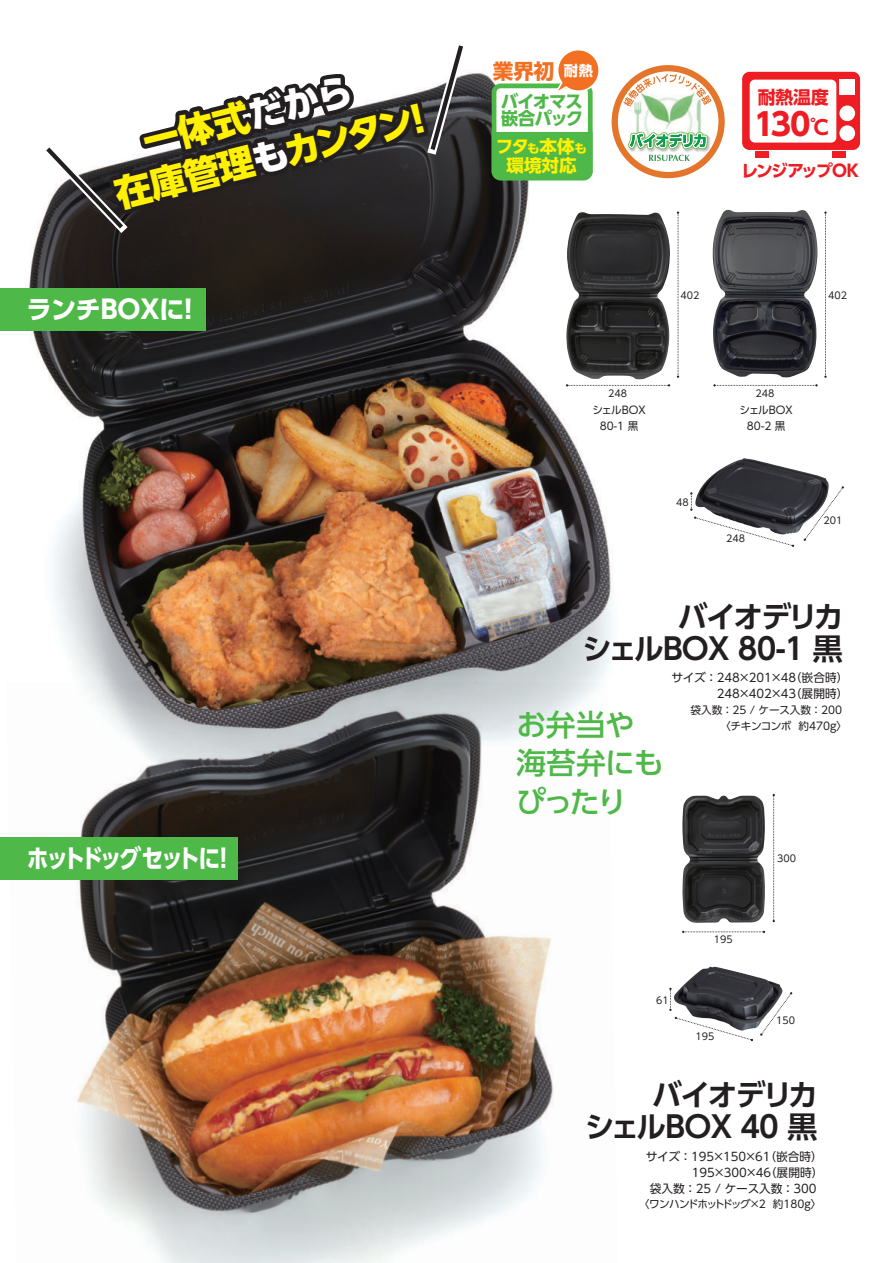
<style>
.page{position:relative;width:893px;height:1263px;background:#fff}
.page>*{position:absolute;margin:0;border:0;box-sizing:border-box;transform-origin:0 0}
.t1{font:800 36.15px/44.2px "UD Shin Go Pro";color:#fff101}
.t2{font:700 30.9px "UD Shin Go Pro";color:#ee1d23}
.t3{font:700 29.7px/31.8px "UD Shin Go Pro De";letter-spacing:-.06em;color:#231f20;text-align:right}
.t4{font:500 29.7px/38.2px "UD Shin Go Pro";letter-spacing:-.02em;color:#4eb848}
.t5{font:700 25.5px "UD Shin Go Pro";letter-spacing:-.105em;color:#fff;scale:.86 1}
.t6{font:700 25.5px "UD Shin Go Pro";letter-spacing:-.01em;color:#fff}
.t7{font:700 20.55px "UD Shin Go Pro";color:#f36f21}
.t8{font:700 17.85px "UD Shin Go Pro";color:#ee1d23}
.t9{font:700 17.55px/17.5px "UD Shin Go Pro";letter-spacing:-.075em;color:#4eb848}
.t10{font:700 17.55px/19.8px "UD Shin Go Pro";color:#fff101;text-align:center}
.t11{font:700 16.65px "UD Shin Go Pro";letter-spacing:-.09em;color:#ee1d23}
.t12{font:11.7px/15.9px "UD Shin Go Pro";color:#231f20;text-align:right}
.t13{font:10.65px/15.9px "UD Shin Go Pro";letter-spacing:-.01em;color:#231f20;text-align:center}
.t14{font:10.65px "UD Shin Go Pro";letter-spacing:-.085em;color:#231f20}
.t15{font:9.6px "UD Shin Go Pro";color:#231f20}
.s1{color:#fff}
.s2{font-size:14.25px;color:#fff}
.s3{font-size:12.3px}
.s4{font-size:19.8px}
</style>
<div class="page">
<img style="left:0;top:69px;width:698px;height:613px">
<img style="left:76px;top:682px;width:524px;height:581px">
<img style="left:566px;top:212px;width:104px;height:167px">
<img style="left:712px;top:210px;width:106px;height:167px">
<img style="left:695px;top:458px;width:134px;height:75px">
<img style="left:682px;top:795px;width:83px;height:128px">
<img style="left:674px;top:967px;width:109px;height:62px">
<img style="left:0;top:667px;width:1px;height:596px">
<div style="left:1px;top:288px;width:205px;height:42px;background:#4eb848"></div>
<div style="left:1px;top:837px;width:237px;height:43px;background:#4eb848"></div>
<svg style="left:36px;top:45px;width:436px;height:194px"></svg>
<div style="left:612px;top:65px;width:113px;height:113px;background:#e4762b;border-radius:50%"></div>
<img style="left:618px;top:71px;width:100px;height:101px;border-radius:50px">
<svg style="left:623px;top:65px;width:89px;height:96px"></svg>
<div style="left:742px;top:72px;width:118px;height:78px;background:#ee1d23;border-radius:7px"></div>
<div style="left:750px;top:80px;width:86px;height:63px;background:#fff;border-radius:5px"></div>
<div style="left:839px;top:125px;width:16px;height:16px;background:#fff;border-radius:50%"></div>
<div style="left:839px;top:105px;width:16px;height:16px;background:#fff;border-radius:50%"></div>
<div style="left:839px;top:80px;width:16px;height:15px;background:#fff"></div>
<div style="left:755px;top:151px;width:14px;height:6px;background:#ee1d23"></div>
<div style="left:832px;top:151px;width:14px;height:6px;background:#ee1d23"></div>
<svg style="left:566px;top:384px;width:104px;height:2px"></svg>
<svg style="left:677px;top:211px;width:2px;height:167px"></svg>
<svg style="left:713px;top:384px;width:105px;height:2px"></svg>
<svg style="left:824px;top:211px;width:3px;height:167px"></svg>
<svg style="left:690px;top:492px;width:104px;height:55px"></svg>
<svg style="left:803px;top:486px;width:41px;height:55px"></svg>
<svg style="left:492px;top:50px;width:108px;height:130px"></svg>
<svg style="left:682px;top:931px;width:83px;height:2px"></svg>
<svg style="left:773px;top:794px;width:2px;height:128px"></svg>
<svg style="left:669px;top:988px;width:3px;height:23px"></svg>
<svg style="left:675px;top:1017px;width:78px;height:24px"></svg>
<svg style="left:760px;top:992px;width:32px;height:44px"></svg>
<h1 class="t1" style="left:100px;top:129px;width:331px;text-indent:39px;rotate:-14deg">一体式<span class="s1">だから<br></span>在庫管理<span class="s1">も</span>カンタン！</h1>
<h3 class="t6" style="left:27px;top:288px;width:176px">ランチBOXに！</h3>
<h3 class="t5" style="left:27px;top:838px;width:243px">ホットドッグセットに！</h3>
<h3 class="t7" style="left:493px;top:54px;width:102px">業界初 <span class="s2">耐熱</span></h3>
<h3 class="t9" style="left:501px;top:92px;width:84px">バイオマス嵌合パック</h3>
<h3 class="t10" style="left:496px;top:136px;width:92px">フタ<span class="s3">も</span>本体<span class="s3">も</span>環境対応</h3>
<p class="t15" style="left:608px;top:385px;width:20px">248</p>
<h3 class="t8" style="left:758px;top:83px;width:72px">耐熱温度</h3>
<h2 class="t2" style="left:754px;top:99px;width:78px">130<span class="s4">℃</span></h2>
<h3 class="t11" style="left:741px;top:157px;width:119px">レンジアップOK</h3>
<p class="t15" style="left:681px;top:287px;width:20px">402</p>
<p class="t15" style="left:756px;top:385px;width:20px">248</p>
<p class="t15" style="left:828px;top:287px;width:20px">402</p>
<p class="t13" style="left:592px;top:401px;width:55px">シェルBOX<br>80-1 黒</p>
<p class="t13" style="left:739px;top:401px;width:55px">シェルBOX<br>80-2 黒</p>
<p class="t15" style="left:676px;top:494px;width:14px">48</p>
<p class="t15" style="left:726px;top:531px;width:20px">248</p>
<p class="t15" style="left:824px;top:513px;width:20px">201</p>
<h3 class="t3" style="left:582px;top:600px;width:263px">バイオデリカ<br>シェルBOX 80-1 黒</h3>
<h3 class="t4" style="left:516px;top:705px;width:149px">お弁当や海苔弁にもぴったり</h3>
<p class="t12" style="left:671px;top:670px;width:178px">サイズ ：248×201×48（嵌合時）<br>248×402×43（展開時）</p>
<p class="t13" style="left:720px;top:702px;width:129px;text-align:left;text-indent:-29px">袋入数 ：25 / ケース入数 ：200〈チキンコンボ 約470g〉</p>
<p class="t15" style="left:777px;top:850px;width:20px">300</p>
<p class="t15" style="left:714px;top:932px;width:20px">195</p>
<p class="t15" style="left:656px;top:993px;width:14px">61</p>
<p class="t15" style="left:695px;top:1029px;width:20px">195</p>
<p class="t15" style="left:776px;top:1013px;width:20px">150</p>
<h3 class="t3" style="left:585px;top:1078px;width:235px">バイオデリカ<br>シェルBOX 40 黒</h3>
<p class="t12" style="left:646px;top:1148px;width:178px">サイズ ：195×150×61（嵌合時）</p>
<p class="t12" style="left:692px;top:1164px;width:133px">195×300×46（展開時）</p>
<p class="t12" style="left:650px;top:1180px;width:168px">袋入数 ：25 / ケース入数 ：300</p>
<p class="t14" style="left:639px;top:1196px;width:184px">〈ワンハンドホットドッグ×2 約180g〉</p>
</div>
